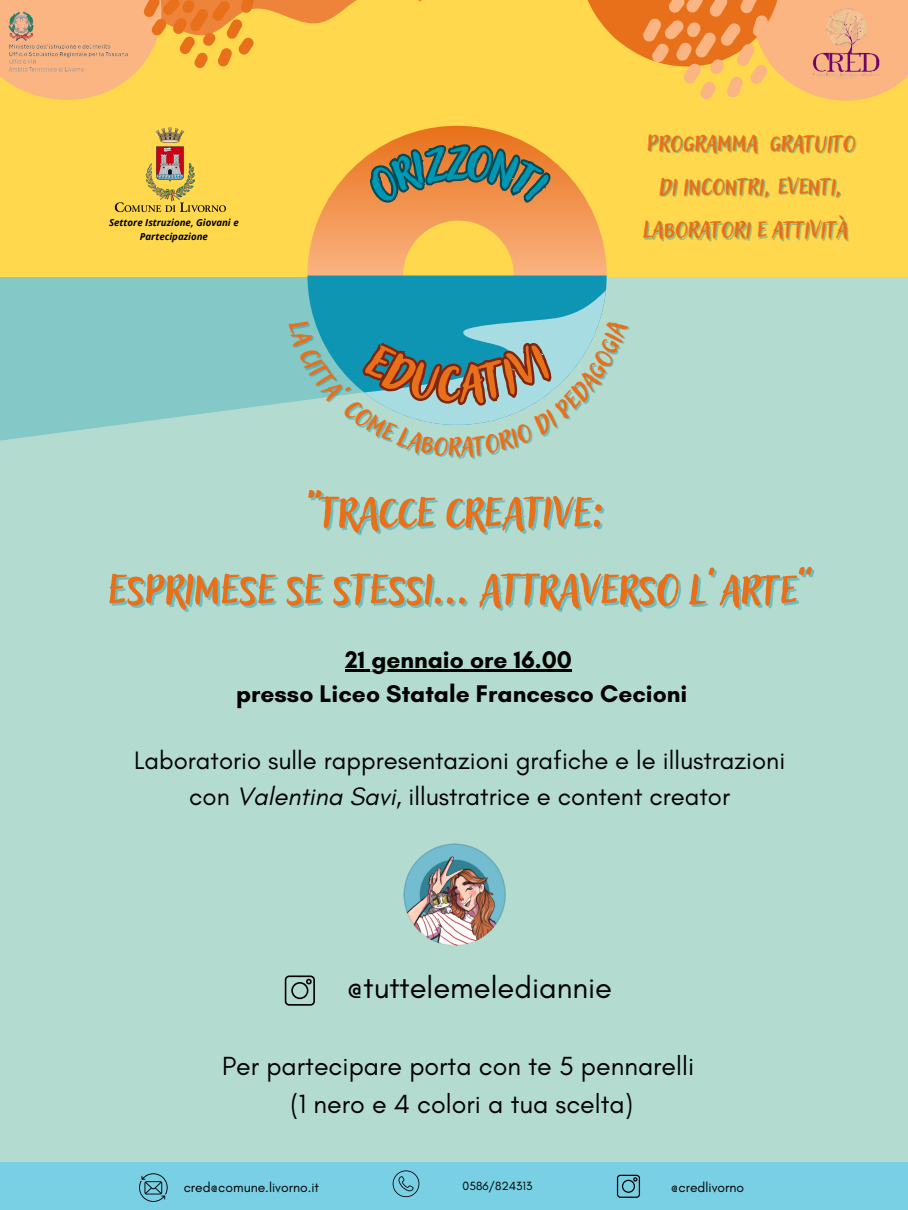
<style>
.page{position:relative;width:908px;height:1210px;background:#fff}
.page>*{position:absolute;margin:0;border:0;box-sizing:border-box;transform-origin:0 0}
.t1{font:55.09px "Adlery Pro Blockletter";color:#e8701a}
.t2{font:31.01px/43.3px "Adlery Pro Blockletter";color:#e8701a;text-align:center}
.t3{font:30.9px "Glacial Indifference";color:#000}
.t4{font:26.74px/37.4px "Glacial Indifference";color:#000;text-align:center}
.t5{font:25.69px/35.9px "Glacial Indifference";color:#000;text-align:center}
.t6{font:700 24.53px/34.2px "Glacial Indifference";color:#000;text-align:center}
.t7{font:13.86px "Glacial Indifference";color:#000}
.t8{font:12.11px "Glacial Indifference";color:#000}
.t9{font:italic 700 9.66px/13.3px "Open Sans";color:#000;text-align:center}
.s1{font-style:italic}
</style>
<div class="page">
<div style="left:0;top:275px;width:907px;height:935px;background:#b3dbcf"></div>
<svg style="left:0;top:276px;width:307px;height:165px;background:#8acbc7"></svg>
<div style="left:0;top:0;width:907px;height:276px;background:#ffd84d"></div>
<svg style="left:307px;top:225px;width:299px;height:50px"></svg>
<svg style="left:307px;top:275px;width:299px;height:5px"></svg>
<div style="left:0;top:1162px;width:907px;height:48px;background:#79cfe3"></div>
<svg style="left:616px;top:1174px;width:23px;height:23px"></svg>
<svg style="left:139px;top:1173px;width:29px;height:29px"></svg>
<svg style="left:392px;top:1170px;width:27px;height:27px"></svg>
<svg style="left:285px;top:975px;width:30px;height:30px"></svg>
<img style="left:403px;top:843px;width:103px;height:103px">
<hr style="left:345px;top:669px;width:227px;height:2px;background:#000">
<svg style="left:0;top:0;width:907px;height:225px"></svg>
<svg style="left:288px;top:280px;width:319px;height:161px"></svg>
<p class="t9" style="left:109px;top:216px;width:131px">Settore Istruzione, Giovani e<br>Partecipazione</p>
<p class="t2" style="left:643px;top:118px;width:214px">Programma gratuito di incontri, eventi, laboratori e attività</p>
<p class="t1" style="left:306px;top:475px;width:297px">“TRACCE CREATIVE:</p>
<p class="t1" style="left:108px;top:552px;width:704px">ESPRIMESE SE STESSI... ATTRAVERSO l’arte”</p>
<p class="t6" style="left:236px;top:642px;width:453px">21 gennaio ore 16.00<br>presso Liceo Statale Francesco Cecioni</p>
<p class="t5" style="left:134px;top:742px;width:652px">Laboratorio sulle rappresentazioni grafiche e le illustrazioni con <span class="s1">Valentina Savi</span>, illustratrice e content creator</p>
<p class="t3" style="left:346px;top:968px;width:267px">@tuttelemelediannie</p>
<p class="t4" style="left:222px;top:1047px;width:473px">Per partecipare porta con te 5 pennarelli (1 nero e 4 colori a tua scelta)</p>
<p class="t7" style="left:184px;top:1179px;width:137px">cred@comune.livorno.it</p>
<p class="t8" style="left:462px;top:1179px;width:71px">0586/824313</p>
<p class="t7" style="left:670px;top:1179px;width:75px">@credlivorno</p>
</div>
